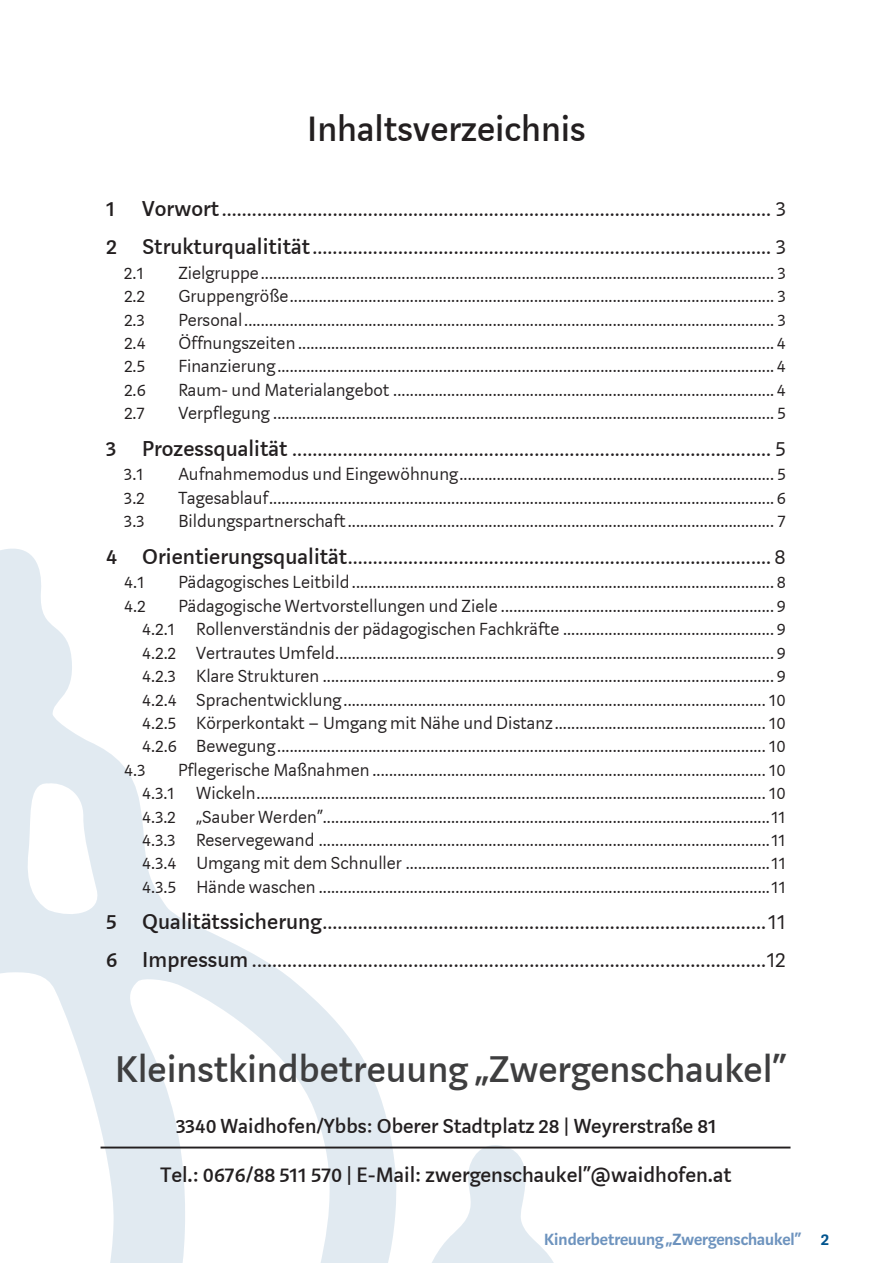
<style>
.page{position:relative;width:893px;height:1263px;background:#fff}
.page>*{position:absolute;margin:0;border:0;box-sizing:border-box;transform-origin:0 0}
.t1{font:700 41.25px "Marat Sans Office L";color:#3e3e3f}
.t2{font:700 39px "Marat Sans Office L";color:#231f20}
.t3{font:33.45px "Marat Sans Office L";color:#3e3e3f}
.t4{font:24px/37.8px "Marat Sans Office L";color:#231f20}
.t5{font:700 23.1px "Marat Sans Office L";color:#231f20}
.t6{font:700 22.5px "Marat Sans Office L";color:#231f20}
.t7{font:19.5px/23.4px "Marat Sans Office L";color:#231f20;text-align:justify}
.t8{font:600 18px "Marat Sans";color:#6d93be}
.s1{font-weight:700}
.s2{color:#00548e}
</style>
<div class="page">
<svg style="left:0;top:549px;width:622px;height:714px"></svg>
<hr style="left:101px;top:1146px;width:689px;height:2px;background:#231f20">
<h2 class="t2" style="left:307px;top:109px;width:280px">Inhaltsverzeichnis</h2>
<p class="t4" style="left:106px;top:190px;width:681px"><span class="s1">1 Vorwort</span>............................................................................................................. 3<br><span class="s1">2 Strukturqualitität</span>........................................................................................... 3</p>
<p class="t7" style="left:124px;top:261px;width:21px">2.1</p>
<p class="t7" style="left:178px;top:261px;width:609px">Zielgruppe............................................................................................................................ 3</p>
<p class="t7" style="left:124px;top:285px;width:22px">2.2</p>
<p class="t7" style="left:178px;top:285px;width:609px">Gruppengröße..................................................................................................................... 3</p>
<p class="t7" style="left:124px;top:308px;width:22px">2.3</p>
<p class="t7" style="left:178px;top:308px;width:609px">Personal................................................................................................................................ 3</p>
<p class="t7" style="left:124px;top:332px;width:23px">2.4</p>
<p class="t7" style="left:178px;top:332px;width:609px">Öffnungszeiten................................................................................................................... 4</p>
<p class="t7" style="left:124px;top:355px;width:22px">2.5</p>
<p class="t7" style="left:178px;top:355px;width:609px">Finanzierung........................................................................................................................ 4</p>
<p class="t7" style="left:124px;top:378px;width:23px">2.6</p>
<p class="t7" style="left:178px;top:378px;width:609px">Raum- und Materialangebot ............................................................................................ 4</p>
<p class="t7" style="left:124px;top:402px;width:22px">2.7</p>
<p class="t7" style="left:178px;top:402px;width:609px">Verpflegung ......................................................................................................................... 5</p>
<p class="t4" style="left:106px;top:430px;width:681px"><span class="s1">3 Prozessqualität</span> ............................................................................................... 5</p>
<p class="t7" style="left:124px;top:463px;width:21px">3.1</p>
<p class="t7" style="left:178px;top:463px;width:609px">Aufnahmemodus und Eingewöhnung............................................................................ 5</p>
<p class="t7" style="left:124px;top:486px;width:22px">3.2</p>
<p class="t7" style="left:178px;top:486px;width:609px">Tagesablauf.......................................................................................................................... 6</p>
<p class="t7" style="left:124px;top:510px;width:22px">3.3</p>
<p class="t7" style="left:178px;top:510px;width:609px">Bildungspartnerschaft....................................................................................................... 7</p>
<p class="t4" style="left:106px;top:538px;width:681px"><span class="s1">4 Orientierungsqualität</span>.................................................................................... 8</p>
<p class="t7" style="left:124px;top:571px;width:22px">4.1</p>
<p class="t7" style="left:178px;top:571px;width:609px">Pädagogisches Leitbild...................................................................................................... 8</p>
<p class="t7" style="left:124px;top:594px;width:23px">4.2</p>
<p class="t7" style="left:178px;top:594px;width:609px">Pädagogische Wertvorstellungen und Ziele .................................................................. 9</p>
<p class="t7" style="left:142px;top:618px;width:645px">4.2.1 Rollenverständnis der pädagogischen Fachkräfte ................................................... 9</p>
<p class="t7" style="left:142px;top:641px;width:645px">4.2.2 Vertrautes Umfeld.......................................................................................................... 9</p>
<p class="t7" style="left:142px;top:665px;width:645px">4.2.3 Klare Strukturen ............................................................................................................. 9</p>
<p class="t7" style="left:142px;top:688px;width:645px">4.2.4 Sprachentwicklung...................................................................................................... 10</p>
<p class="t7" style="left:142px;top:711px;width:645px">4.2.5 Körperkontakt – Umgang mit Nähe und Distanz................................................... 10</p>
<p class="t7" style="left:142px;top:735px;width:645px">4.2.6 Bewegung...................................................................................................................... 10</p>
<p class="t7" style="left:124px;top:758px;width:23px">4.3</p>
<p class="t7" style="left:142px;top:758px;width:645px;text-indent:36px">Pflegerische Maßnahmen ............................................................................................... 10<br>4.3.1 Wickeln........................................................................................................................... 10<br>4.3.2 „Sauber Werden“............................................................................................................11<br>4.3.3 Reservegewand .............................................................................................................11<br>4.3.4 Umgang mit dem Schnuller ........................................................................................11<br>4.3.5 Hände waschen .............................................................................................................11</p>
<p class="t4" style="left:106px;top:903px;width:681px"><span class="s1">5 Qualitätssicherung</span>........................................................................................11<br><span class="s1">6 Impressum</span> ......................................................................................................12</p>
<h1 class="t1" style="left:257px;top:343px;width:381px">Pädagogisches Konzept</h1>
<h3 class="t3" style="left:405px;top:407px;width:84px">für die</h3>
<h1 class="t1" style="left:115px;top:459px;width:672px">Kleinstkindbetreuung „Zwergenschaukel“</h1>
<h1 class="t1" style="left:257px;top:930px;width:381px">Pädagogisches Konzept</h1>
<h1 class="t1" style="left:115px;top:1047px;width:672px">Kleinstkindbetreuung „Zwergenschaukel“</h1>
<p class="t6" style="left:176px;top:1114px;width:542px">3340 Waidhofen/Ybbs: Oberer Stadtplatz 28 | Weyrerstraße 81</p>
<p class="t5" style="left:161px;top:1163px;width:572px">Tel.: 0676/88 511 570 | E-Mail: zwergenschaukel“@waidhofen.at</p>
<p class="t8" style="left:544px;top:1230px;width:286px">Kinderbetreuung „Zwergenschaukel“ <span class="s2">2</span></p>
</div>
